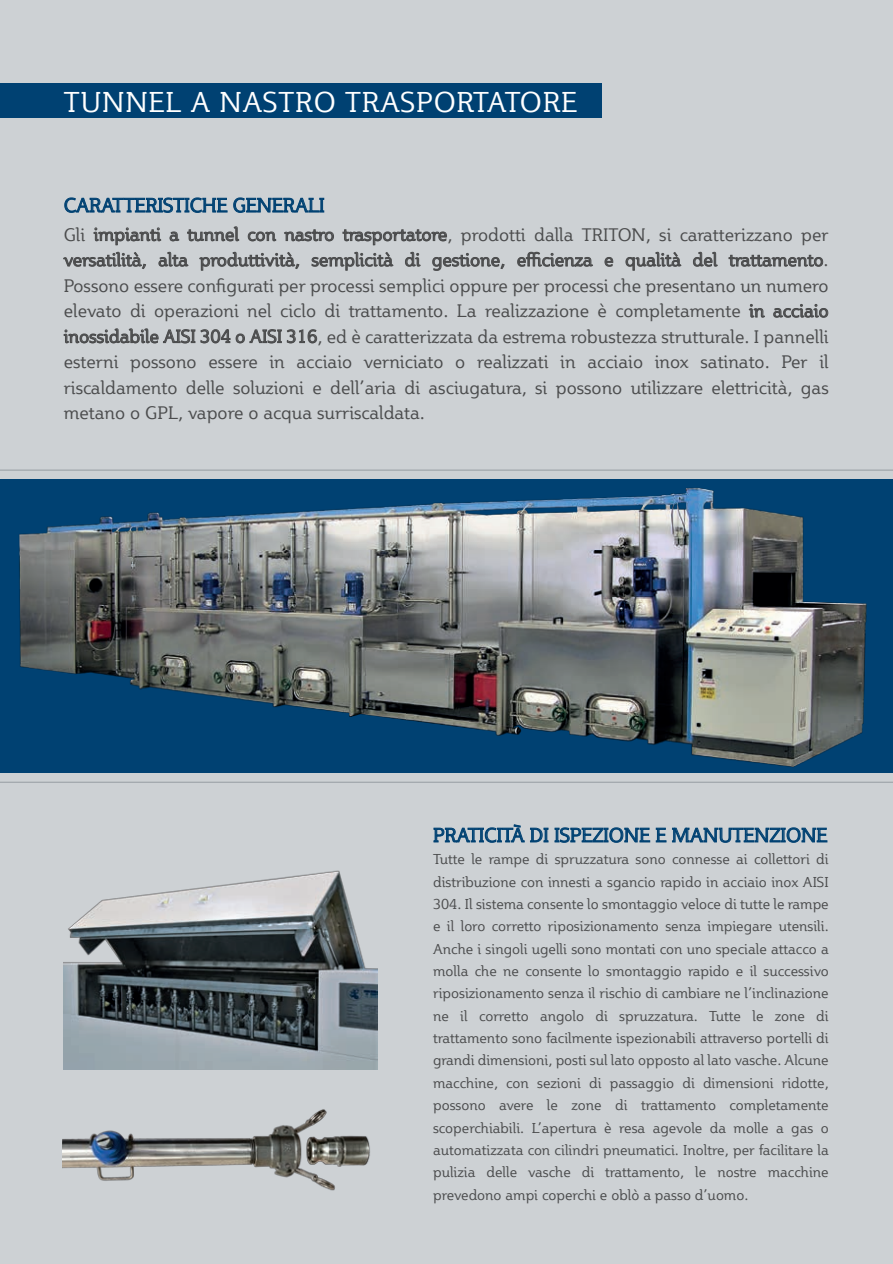
<style>
.page{position:relative;width:893px;height:1264px;background:#cdd1d4}
.page>*{position:absolute;margin:0;border:0;box-sizing:border-box;transform-origin:0 0}
.t1{font:28.5px "Plume";letter-spacing:.025em;color:#fff}
.t2{font:19.5px "Plume";letter-spacing:-.005em;color:#004172}
.t3{font:18px/25.5px "Plume";color:#4b4c4d;text-align:justify}
.t4{font:14.25px/22.4px "Plume";color:#4b4c4d;text-align:justify}
</style>
<div class="page">
<svg style="left:64px;top:197px;width:163px;height:16px"></svg>
<svg style="left:233px;top:197px;width:91px;height:16px"></svg>
<svg style="left:93px;top:227px;width:68px;height:18px"></svg>
<svg style="left:169px;top:231px;width:10px;height:10px"></svg>
<svg style="left:187px;top:226px;width:52px;height:15px"></svg>
<svg style="left:248px;top:231px;width:28px;height:10px"></svg>
<svg style="left:284px;top:229px;width:50px;height:12px"></svg>
<svg style="left:342px;top:229px;width:105px;height:16px"></svg>
<svg style="left:63px;top:252px;width:83px;height:17px"></svg>
<svg style="left:158px;top:252px;width:31px;height:15px"></svg>
<svg style="left:199px;top:252px;width:100px;height:19px"></svg>
<svg style="left:311px;top:252px;width:82px;height:19px"></svg>
<svg style="left:405px;top:252px;width:16px;height:15px"></svg>
<svg style="left:432px;top:253px;width:72px;height:18px"></svg>
<svg style="left:517px;top:252px;width:76px;height:15px"></svg>
<svg style="left:604px;top:257px;width:9px;height:10px"></svg>
<svg style="left:625px;top:252px;width:56px;height:19px"></svg>
<svg style="left:693px;top:252px;width:25px;height:15px"></svg>
<svg style="left:728px;top:255px;width:95px;height:12px"></svg>
<svg style="left:748px;top:304px;width:17px;height:14px"></svg>
<svg style="left:773px;top:304px;width:55px;height:14px"></svg>
<svg style="left:65px;top:328px;width:164px;height:2px"></svg>
<svg style="left:254px;top:329px;width:62px;height:1px"></svg>
<img style="left:0;top:330px;width:893px;height:712px">
<div style="left:0;top:83px;width:601px;height:34px;background:#004172"></div>
<svg style="left:433px;top:824px;width:91px;height:18px"></svg>
<svg style="left:530px;top:828px;width:18px;height:14px"></svg>
<svg style="left:554px;top:827px;width:96px;height:15px"></svg>
<svg style="left:656px;top:828px;width:10px;height:14px"></svg>
<svg style="left:672px;top:827px;width:155px;height:15px"></svg>
<img style="left:64px;top:856px;width:313px;height:205px">
<img style="left:62px;top:1061px;width:316px;height:130px">
<h1 class="t1" style="left:64px;top:84px;width:515px">TUNNEL A NASTRO TRASPORTATORE</h1>
<h2 class="t2" style="left:64px;top:193px;width:262px">CARATTERISTICHE GENERALI</h2>
<p class="t3" style="left:64px;top:221px;width:766px">Gli impianti a tunnel con nastro trasportatore, prodotti dalla TRITON, si caratterizzano per versatilità, alta produttività, semplicità di gestione, efficienza e qualità del trattamento.<br>Possono essere configurati per processi semplici oppure per processi che presentano un numero elevato di operazioni nel ciclo di trattamento. La realizzazione è completamente in acciaio inossidabile AISI 304 o AISI 316, ed è caratterizzata da estrema robustezza strutturale. I pannelli esterni possono essere in acciaio verniciato o realizzati in acciaio inox satinato. Per il riscaldamento delle soluzioni e dell’aria di asciugatura, si possono utilizzare elettricità, gas metano o GPL, vapore o acqua surriscaldata.</p>
<h2 class="t2" style="left:433px;top:823px;width:396px">PRATICITÀ DI ISPEZIONE E MANUTENZIONE</h2>
<p class="t4" style="left:433px;top:848px;width:397px">Tutte le rampe di spruzzatura sono connesse ai collettori di distribuzione con innesti a sgancio rapido in acciaio inox AISI 304. Il sistema consente lo smontaggio veloce di tutte le rampe e il loro corretto riposizionamento senza impiegare utensili.<br>Anche i singoli ugelli sono montati con uno speciale attacco a molla che ne consente lo smontaggio rapido e il successivo riposizionamento senza il rischio di cambiare ne l’inclinazione ne il corretto angolo di spruzzatura. Tutte le zone di trattamento sono facilmente ispezionabili attraverso portelli di grandi dimensioni, posti sul lato opposto al lato vasche. Alcune macchine, con sezioni di passaggio di dimensioni ridotte, possono avere le zone di trattamento completamente scoperchiabili. L’apertura è resa agevole da molle a gas o automatizzata con cilindri pneumatici. Inoltre, per facilitare la pulizia delle vasche di trattamento, le nostre macchine prevedono ampi coperchi e oblò a passo d’uomo.</p>
</div>
